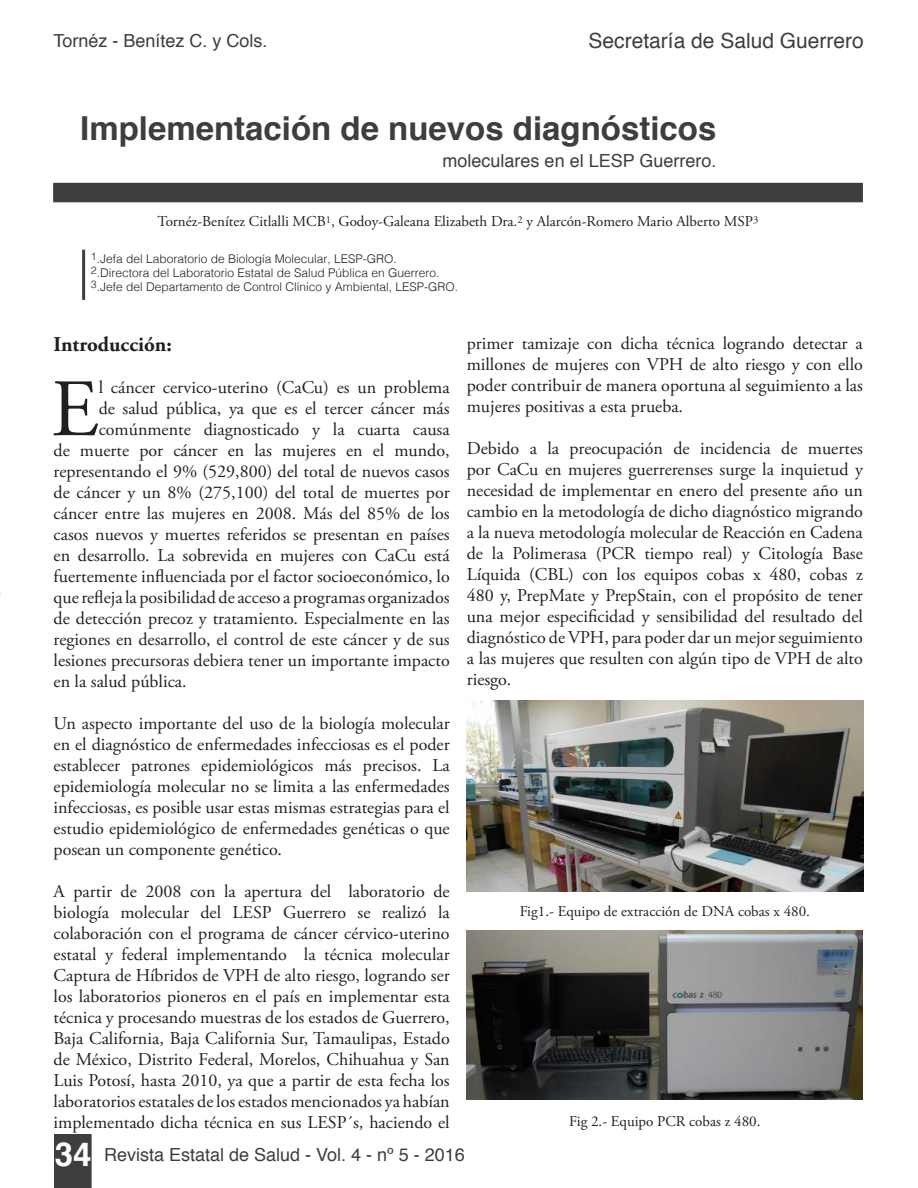
<style>
.page{position:relative;width:918px;height:1188px;background:#fff}
.page>*{position:absolute;margin:0;border:0;box-sizing:border-box;transform-origin:0 0}
.t1{font:81.3px "Adobe Garamond Pro";color:#231f20}
.t2{font:700 33px "Helvetica";color:#3e3e3f}
.t3{font:21px "Helvetica";color:#3e3e3f}
.t4{font:700 21px "Adobe Garamond Pro";color:#231f20}
.t5{font:18px/21px "Adobe Garamond Pro";color:#231f20;text-align:justify}
.t6{font:18px "Helvetica";color:#3e3e3f}
.t7{font:15px "Adobe Garamond Pro";color:#231f20}
.t8{font:300 12px/14.4px "Helvetica";color:#231f20}
.s1{font-weight:700;font-size:33px;color:#fff}
</style>
<div class="page">
<div style="left:54px;top:1134px;width:38px;height:54px;background:#3e3e3f"></div>
<div style="left:53px;top:183px;width:810px;height:19px;background:#3e3e3f"></div>
<hr style="left:82px;top:250px;width:3px;height:50px;background:#3e3e3f">
<img style="left:467px;top:700px;width:397px;height:192px">
<img style="left:467px;top:931px;width:396px;height:168px">
<p class="t6" style="left:54px;top:27px;width:216px">Tornéz - Benítez C. y Cols.</p>
<p class="t3" style="left:589px;top:24px;width:277px">Secretaría de Salud Guerrero</p>
<h2 class="t2" style="left:80px;top:101px;width:638px">Implementación de nuevos diagnósticos</h2>
<p class="t6" style="left:443px;top:146px;width:275px">moleculares en el LESP Guerrero.</p>
<p class="t7" style="left:158px;top:212px;width:602px">Tornéz-Benítez Citlalli MCB<sup>1</sup>, Godoy-Galeana Elizabeth Dra.<sup>2</sup> y Alarcón-Romero Mario Alberto MSP<sup>3</sup></p>
<p class="t8" style="left:91px;top:250px;width:369px"><sup>1</sup>.Jefa del Laboratorio de Biología Molecular, LESP-GRO.<br><sup>2</sup>.Directora del Laboratorio Estatal de Salud Pública en Guerrero.<br><sup>3</sup>.Jefe del Departamento de Control Clínico y Ambiental, LESP-GRO.</p>
<p class="t4" style="left:54px;top:332px;width:120px">Introducción:</p>
<h1 class="t1" style="left:51px;top:361px;width:49px">E</h1>
<p class="t5" style="left:99px;top:378px;width:353px">l cáncer cervico-uterino (CaCu) es un problema</p>
<p class="t5" style="left:99px;top:399px;width:353px">de salud pública, ya que es el tercer cáncer más</p>
<p class="t5" style="left:99px;top:420px;width:353px">comúnmente diagnosticado y la cuarta causa</p>
<p class="t5" style="left:54px;top:441px;width:398px">de muerte por cáncer en las mujeres en el mundo,</p>
<p class="t5" style="left:54px;top:462px;width:398px">representando el 9% (529,800) del total de nuevos casos</p>
<p class="t5" style="left:54px;top:483px;width:398px">de cáncer y un 8% (275,100) del total de muertes por</p>
<p class="t5" style="left:54px;top:504px;width:398px">cáncer entre las mujeres en 2008. Más del 85% de los</p>
<p class="t5" style="left:54px;top:525px;width:398px">casos nuevos y muertes referidos se presentan en países</p>
<p class="t5" style="left:54px;top:546px;width:398px">en desarrollo. La sobrevida en mujeres con CaCu está</p>
<p class="t5" style="left:54px;top:567px;width:398px">fuertemente influenciada por el factor socioeconómico, lo</p>
<p class="t5" style="left:54px;top:588px;width:398px">que refleja la posibilidad de acceso a programas organizados</p>
<p class="t5" style="left:54px;top:609px;width:398px">de detección precoz y tratamiento. Especialmente en las</p>
<p class="t5" style="left:54px;top:630px;width:398px">regiones en desarrollo, el control de este cáncer y de sus</p>
<p class="t5" style="left:54px;top:651px;width:398px">lesiones precursoras debiera tener un importante impacto</p>
<p class="t5" style="left:54px;top:672px;width:135px">en la salud pública.</p>
<p class="t5" style="left:54px;top:714px;width:398px">Un aspecto importante del uso de la biología molecular en el diagnóstico de enfermedades infecciosas es el poder establecer patrones epidemiológicos más precisos. La epidemiología molecular no se limita a las enfermedades infecciosas, es posible usar estas mismas estrategias para el estudio epidemiológico de enfermedades genéticas o que posean un componente genético.</p>
<p class="t5" style="left:54px;top:882px;width:398px">A partir de 2008 con la apertura del laboratorio de biología molecular del LESP Guerrero se realizó la colaboración con el programa de cáncer cérvico-uterino estatal y federal implementando la técnica molecular Captura de Híbridos de VPH de alto riesgo, logrando ser los laboratorios pioneros en el país en implementar esta técnica y procesando muestras de los estados de Guerrero, Baja California, Baja California Sur, Tamaulipas, Estado de México, Distrito Federal, Morelos, Chihuahua y San Luis Potosí, hasta 2010, ya que a partir de esta fecha los laboratorios estatales de los estados mencionados ya habían implementado dicha técnica en sus LESP´s, haciendo el</p>
<p class="t5" style="left:467px;top:333px;width:398px">primer tamizaje con dicha técnica logrando detectar a millones de mujeres con VPH de alto riesgo y con ello poder contribuir de manera oportuna al seguimiento a las mujeres positivas a esta prueba.</p>
<p class="t5" style="left:467px;top:438px;width:398px">Debido a la preocupación de incidencia de muertes por CaCu en mujeres guerrerenses surge la inquietud y necesidad de implementar en enero del presente año un cambio en la metodología de dicho diagnóstico migrando a la nueva metodología molecular de Reacción en Cadena de la Polimerasa (PCR tiempo real) y Citología Base Líquida (CBL) con los equipos cobas x 480, cobas z 480 y, PrepMate y PrepStain, con el propósito de tener una mejor especificidad y sensibilidad del resultado del diagnóstico de VPH, para poder dar un mejor seguimiento a las mujeres que resulten con algún tipo de VPH de alto riesgo.</p>
<p class="t7" style="left:520px;top:902px;width:292px">Fig1.- Equipo de extracción de DNA cobas x 480.</p>
<p class="t7" style="left:569px;top:1112px;width:193px">Fig 2.- Equipo PCR cobas z 480.</p>
<p class="t6" style="left:55px;top:1141px;width:412px"><span class="s1">34</span> Revista Estatal de Salud - Vol. 4 - nº 5 - 2016</p>
</div>
